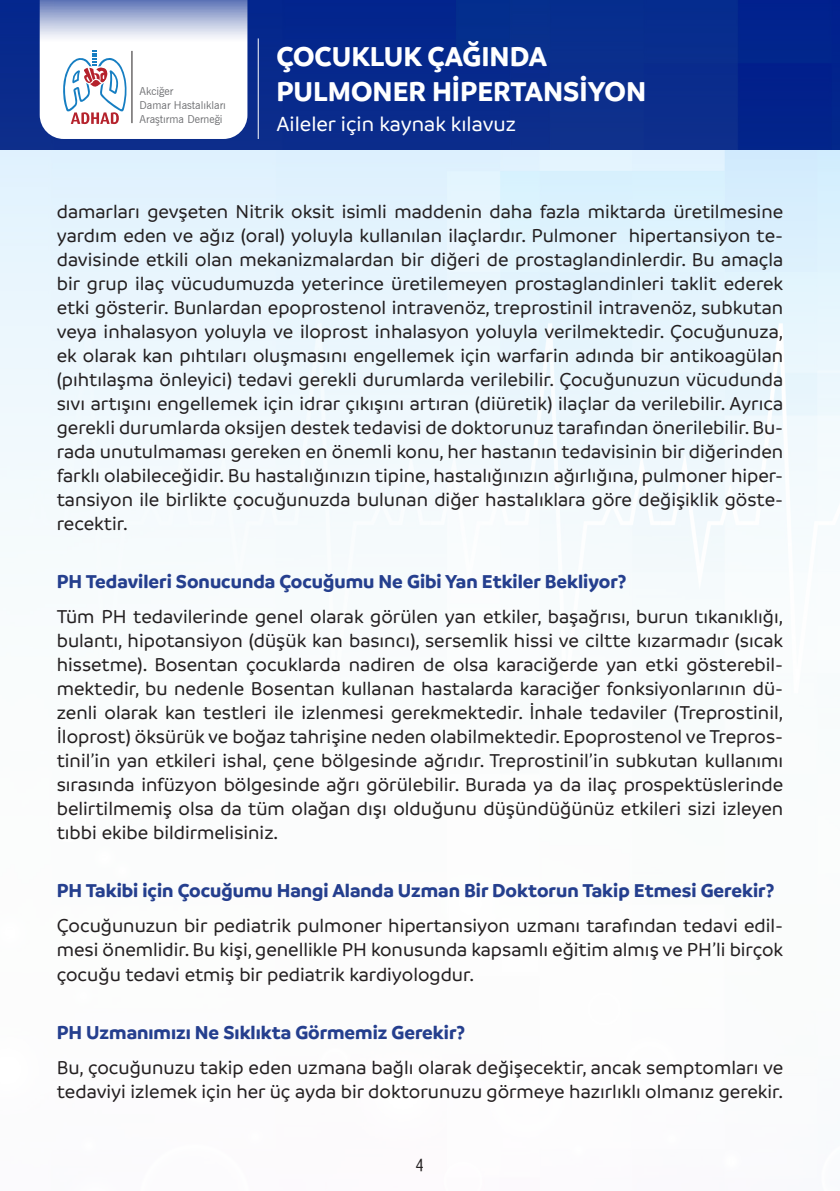
<style>
.page{position:relative;width:840px;height:1191px;background:#fff}
.page>*{position:absolute;margin:0;border:0;box-sizing:border-box;transform-origin:0 0}
.t1{font:700 29.2px/35px "Branding SF";color:#fff}
.t2{font:500 21.8px "Branding SF";color:#fff}
.cevap{font:500 20px/24px "Branding SF";color:#231f20;text-align:justify}
.soru{font:700 20px "Branding SF";color:#253f8e}
.t3{font:16px "Helvetica Cond";color:#231f20}
.t4{font:11px/14px "News Gothic BT";color:#6c6d70}
</style>
<div class="page">
<div style="left:0;top:0;width:839px;height:150px;background:#082b8c"></div>
<svg style="left:40px;top:0;width:207px;height:139px"></svg>
<hr style="left:131px;top:51px;width:1px;height:72px;background:#231f20">
<hr style="left:258px;top:38px;width:1px;height:101px;background:#fff">
<p class="t4" style="left:139px;top:84px;width:88px">Akciğer<br>Damar Hastalıkları<br>Araştırma Derneği</p>
<h1 class="t1" style="left:276px;top:39px;width:371px">ÇOCUKLUK ÇAĞINDA<br>PULMONER HİPERTANSİYON</h1>
<p class="t2" style="left:276px;top:112px;width:241px">Aileler için kaynak kılavuz</p>
<p class="cevap" style="left:57px;top:199px;width:727px">damarları gevşeten Nitrik oksit isimli maddenin daha fazla miktarda üretilmesine yardım eden ve ağız (oral) yoluyla kullanılan ilaçlardır. Pulmoner hipertansiyon te&shy;davisinde etkili olan mekanizmalardan bir diğeri de prostaglandinlerdir. Bu amaçla bir grup ilaç vücudumuzda yeterince üretilemeyen prostaglandinleri taklit ederek etki gösterir. Bunlardan epoprostenol intravenöz, treprostinil intravenöz, subkutan veya inhalasyon yoluyla ve iloprost inhalasyon yoluyla verilmektedir. Çocuğunuza, ek olarak kan pıhtıları oluşmasını engellemek için warfarin adında bir antikoagülan (pıhtılaşma önleyici) tedavi gerekli durumlarda verilebilir. Çocuğunuzun vücudunda sıvı artışını engellemek için idrar çıkışını artıran (diüretik) ilaçlar da verilebilir. Ayrıca gerekli durumlarda oksijen destek tedavisi de doktorunuz tarafından önerilebilir. Bu&shy;rada unutulmaması gereken en önemli konu, her hastanın tedavisinin bir diğerinden farklı olabileceğidir. Bu hastalığınızın tipine, hastalığınızın ağırlığına, pulmoner hiper&shy;tansiyon ile birlikte çocuğunuzda bulunan diğer hastalıklara göre değişiklik göste&shy;recektir.</p>
<p class="soru" style="left:57px;top:569px;width:571px">PH Tedavileri Sonucunda Çocuğumu Ne Gibi Yan Etkiler Bekliyor?</p>
<p class="cevap" style="left:57px;top:604px;width:727px">Tüm PH tedavilerinde genel olarak görülen yan etkiler, başağrısı, burun tıkanıklığı, bulantı, hipotansiyon (düşük kan basıncı), sersemlik hissi ve ciltte kızarmadır (sıcak hissetme). Bosentan çocuklarda nadiren de olsa karaciğerde yan etki gösterebil&shy;mektedir, bu nedenle Bosentan kullanan hastalarda karaciğer fonksiyonlarının dü&shy;zenli olarak kan testleri ile izlenmesi gerekmektedir. İnhale tedaviler (Treprostinil, İloprost) öksürük ve boğaz tahrişine neden olabilmektedir. Epoprostenol ve Trepros&shy;tinil’in yan etkileri ishal, çene bölgesinde ağrıdır. Treprostinil’in subkutan kullanımı sırasında infüzyon bölgesinde ağrı görülebilir. Burada ya da ilaç prospektüslerinde belirtilmemiş olsa da tüm olağan dışı olduğunu düşündüğünüz etkileri sizi izleyen tıbbi ekibe bildirmelisiniz.</p>
<p class="soru" style="left:57px;top:879px;width:718px">PH Takibi için Çocuğumu Hangi Alanda Uzman Bir Doktorun Takip Etmesi Gerekir?</p>
<p class="cevap" style="left:57px;top:914px;width:727px">Çocuğunuzun bir pediatrik pulmoner hipertansiyon uzmanı tarafından tedavi edil&shy;mesi önemlidir. Bu kişi, genellikle PH konusunda kapsamlı eğitim almış ve PH’li birçok çocuğu tedavi etmiş bir pediatrik kardiyologdur.</p>
<p class="soru" style="left:57px;top:1020px;width:409px">PH Uzmanımızı Ne Sıklıkta Görmemiz Gerekir?</p>
<p class="cevap" style="left:57px;top:1055px;width:727px">Bu, çocuğunuzu takip eden uzmana bağlı olarak değişecektir, ancak semptomları ve tedaviyi izlemek için her üç ayda bir doktorunuzu görmeye hazırlıklı olmanız gerekir.</p>
<p class="t3" style="left:416px;top:1154px;width:9px">4</p>
</div>
